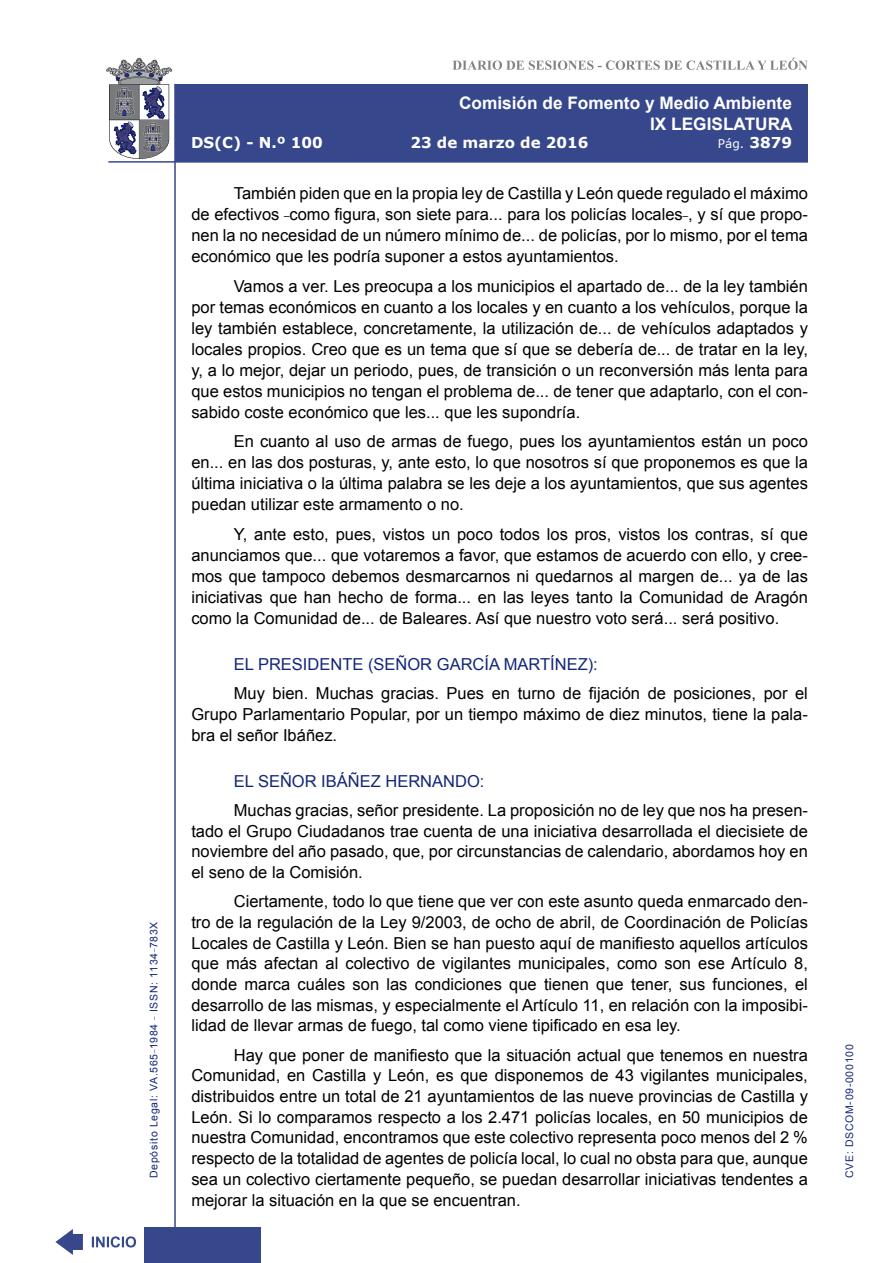
<style>
.page{position:relative;width:893px;height:1263px;background:#fff}
.page>*{position:absolute;margin:0;border:0;box-sizing:border-box;transform-origin:0 0}
.t1{font:700 17.25px "Arial";color:#fff}
.t2{font:16.5px/20.7px "Arial";color:#000;text-align:justify}
.Orador{font:16.5px "Arial";color:#122678}
.t3{font:700 15px "Verdana";color:#fff}
.t4{font:12px "Verdana";color:#fff}
.t5{font:10.5px "Arial";letter-spacing:.065em;color:#122678}
.s1{font-weight:700;font-size:15px}
</style>
<div class="page">
<svg style="left:452px;top:58px;width:356px;height:12px"></svg>
<hr style="left:174px;top:84px;width:2px;height:1179px;background:#36478c">
<div style="left:144px;top:1227px;width:117px;height:36px;background:#36478c"></div>
<div style="left:175px;top:84px;width:633px;height:78px;background:#36478c"></div>
<hr style="left:108px;top:161px;width:700px;height:2px;background:#36478c">
<svg style="left:92px;top:1236px;width:44px;height:11px"></svg>
<svg style="left:55px;top:1229px;width:28px;height:26px"></svg>
<svg style="left:106px;top:58px;width:66px;height:101px"></svg>
<p class="t5" style="left:147px;top:1178px;width:258px;rotate:-90deg">Depósito Legal: VA.565<sup>_</sup>1984 <sup>_</sup> ISSN: 1134<sup>_</sup>783X</p>
<p class="t1" style="left:459px;top:92px;width:334px">Comisión de Fomento y Medio Ambiente</p>
<p class="t1" style="left:650px;top:113px;width:144px">IX LEGISLATURA</p>
<p class="t3" style="left:191px;top:132px;width:133px">DS(C) - N.º 100</p>
<p class="t3" style="left:410px;top:132px;width:180px">23 de marzo de 2016</p>
<p class="t4" style="left:718px;top:135px;width:76px">Pág. <span class="s1">3879</span></p>
<p class="t2" style="left:191px;top:183px;width:618px;text-indent:43px">También piden que en la propia ley de Castilla y León quede regulado el máximo de efectivos <sup>_</sup>como figura, son siete para... para los policías locales<sup>_</sup>, y sí que propo&shy;nen la no necesidad de un número mínimo de... de policías, por lo mismo, por el tema económico que les podría suponer a estos ayuntamientos.</p>
<p class="t2" style="left:191px;top:275px;width:618px;text-indent:43px">Vamos a ver. Les preocupa a los municipios el apartado de... de la ley también por temas económicos en cuanto a los locales y en cuanto a los vehículos, porque la ley también establece, concretamente, la utilización de... de vehículos adaptados y locales propios. Creo que es un tema que sí que se debería de... de tratar en la ley, y, a lo mejor, dejar un periodo, pues, de transición o un reconversión más lenta para que estos municipios no tengan el problema de... de tener que adaptarlo, con el con&shy;sabido coste económico que les... que les supondría.</p>
<p class="t2" style="left:191px;top:431px;width:618px;text-indent:43px">En cuanto al uso de armas de fuego, pues los ayuntamientos están un poco en... en las dos posturas, y, ante esto, lo que nosotros sí que proponemos es que la última iniciativa o la última palabra se les deje a los ayuntamientos, que sus agentes puedan utilizar este armamento o no.</p>
<p class="t2" style="left:191px;top:523px;width:618px;text-indent:43px">Y, ante esto, pues, vistos un poco todos los pros, vistos los contras, sí que anunciamos que... que votaremos a favor, que estamos de acuerdo con ello, y cree&shy;mos que tampoco debemos desmarcarnos ni quedarnos al margen de... ya de las iniciativas que han hecho de forma... en las leyes tanto la Comunidad de Aragón como la Comunidad de... de Baleares. Así que nuestro voto será... será positivo.</p>
<p class="Orador" style="left:234px;top:653px;width:365px">EL PRESIDENTE (SEÑOR GARCÍA MARTÍNEZ):</p>
<p class="t2" style="left:191px;top:683px;width:618px;text-indent:43px">Muy bien. Muchas gracias. Pues en turno de fijación de posiciones, por el Grupo Parlamentario Popular, por un tiempo máximo de diez minutos, tiene la pala&shy;bra el señor Ibáñez.</p>
<p class="Orador" style="left:234px;top:770px;width:252px">EL SEÑOR IBÁÑEZ HERNANDO:</p>
<p class="t2" style="left:191px;top:800px;width:618px;text-indent:43px">Muchas gracias, señor presidente. La proposición no de ley que nos ha presen&shy;tado el Grupo Ciudadanos trae cuenta de una iniciativa desarrollada el diecisiete de noviembre del año pasado, que, por circunstancias de calendario, abordamos hoy en el seno de la Comisión.</p>
<p class="t2" style="left:191px;top:891px;width:618px;text-indent:43px">Ciertamente, todo lo que tiene que ver con este asunto queda enmarcado den&shy;tro de la regulación de la Ley 9/2003, de ocho de abril, de Coordinación de Policías Locales de Castilla y León. Bien se han puesto aquí de manifiesto aquellos artículos que más afectan al colectivo de vigilantes municipales, como son ese Artículo 8, donde marca cuáles son las condiciones que tienen que tener, sus funciones, el desarrollo de las mismas, y especialmente el Artículo 11, en relación con la imposibi&shy;lidad de llevar armas de fuego, tal como viene tipificado en esa ley.</p>
<p class="t2" style="left:191px;top:1045px;width:618px;text-indent:43px">Hay que poner de manifiesto que la situación actual que tenemos en nuestra Comunidad, en Castilla y León, es que disponemos de 43 vigilantes municipales, distribuidos entre un total de 21 ayuntamientos de las nueve provincias de Castilla y León. Si lo comparamos respecto a los 2.471 policías locales, en 50 municipios de nuestra Comunidad, encontramos que este colectivo representa poco menos del 2 % respecto de la totalidad de agentes de policía local, lo cual no obsta para que, aunque sea un colectivo ciertamente pequeño, se puedan desarrollar iniciativas tendentes a mejorar la situación en la que se encuentran.</p>
<p class="t5" style="left:843px;top:1178px;width:135px;rotate:-90deg">CVE: DSCOM-09-000100</p>
</div>
